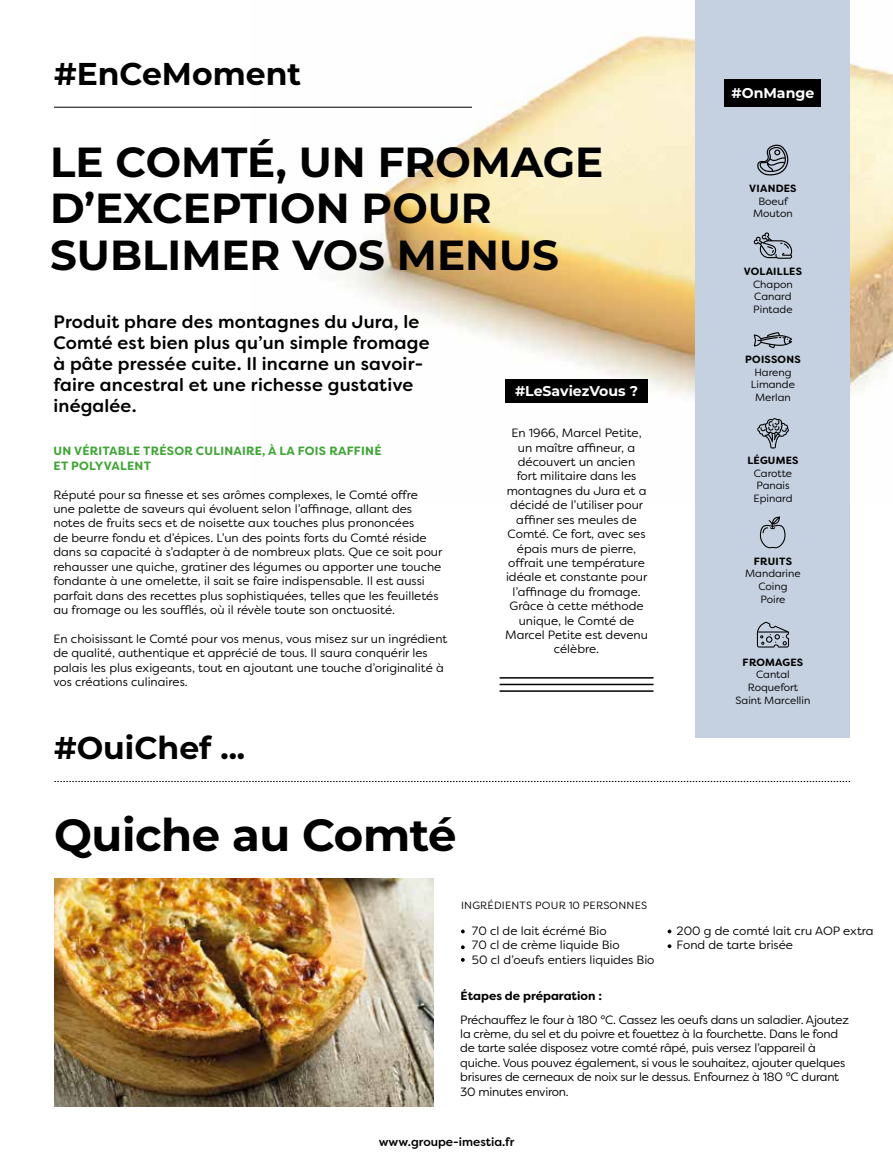
<style>
.page{position:relative;width:893px;height:1170px;background:#fff}
.page>*{position:absolute;margin:0;border:0;box-sizing:border-box;transform-origin:0 0}
.t1{font:700 45px "Montserrat";letter-spacing:-.01em;color:#000}
.t2{font:700 42px/46.5px "Montserrat";color:#000}
.t3{font:700 31.5px "Montserrat";color:#000}
.t4{font:500 18px/21px "Filson Soft";letter-spacing:.01em;color:#000}
.t5{font:700 14.1px "Montserrat";color:#fff}
.t6{font:12px/14.4px "Filson Soft";color:#000}
.t7{font:12px/14.4px "Filson Soft";letter-spacing:-.02em;color:#000}
.t8{font:700 12px/14.4px "Filson Soft";letter-spacing:.02em;color:#3fa535}
.t9{font:500 12px "Filson Soft";color:#000}
.t10{font:700 12px "Filson Soft";color:#000}
.t11{font:10.5px/12.6px "Filson Soft";color:#000;text-align:center}
.t12{font:700 10.5px "Filson Soft";letter-spacing:.02em;color:#000}
.t13{font:10.5px "Filson Soft";letter-spacing:.02em;color:#000}
</style>
<div class="page">
<img style="left:251px;top:0;width:642px;height:503px">
<hr style="left:54px;top:107px;width:418px;height:1px;background:#000">
<div style="left:505px;top:380px;width:143px;height:23px;background:#000"></div>
<hr style="left:500px;top:677px;width:153px;height:1px;background:#000">
<hr style="left:500px;top:683px;width:153px;height:2px;background:#000">
<hr style="left:500px;top:690px;width:153px;height:1px;background:#000">
<svg style="left:54px;top:781px;width:796px;height:1px"></svg>
<svg style="left:461px;top:929px;width:4px;height:4px"></svg>
<svg style="left:461px;top:945px;width:4px;height:4px"></svg>
<svg style="left:461px;top:958px;width:4px;height:3px"></svg>
<svg style="left:668px;top:929px;width:3px;height:4px"></svg>
<svg style="left:668px;top:944px;width:3px;height:4px"></svg>
<img style="left:54px;top:878px;width:380px;height:228px">
<div style="left:696px;top:0;width:154px;height:737px;background:#c5d0e0"></div>
<div style="left:725px;top:79px;width:96px;height:28px;background:#000"></div>
<svg style="left:757px;top:144px;width:32px;height:31px"></svg>
<svg style="left:757px;top:418px;width:32px;height:30px"></svg>
<svg style="left:760px;top:516px;width:25px;height:32px"></svg>
<svg style="left:754px;top:232px;width:38px;height:27px"></svg>
<svg style="left:754px;top:332px;width:38px;height:16px"></svg>
<svg style="left:757px;top:621px;width:32px;height:26px"></svg>
<h3 class="t3" style="left:54px;top:51px;width:249px">#EnCeMoment</h3>
<h2 class="t2" style="left:50px;top:136px;width:555px">LE COMTÉ, UN FROMAGE<br>D’EXCEPTION POUR<br>SUBLIMER VOS MENUS</h2>
<h3 class="t4" style="left:53px;top:311px;width:378px">Produit phare des montagnes du Jura, le Comté est bien plus qu’un simple fromage à pâte pressée cuite. Il incarne un savoir&shy;faire ancestral et une richesse gustative inégalée.</h3>
<p class="t8" style="left:54px;top:444px;width:330px">UN VÉRITABLE TRÉSOR CULINAIRE, À LA FOIS RAFFINÉ<br>ET POLYVALENT</p>
<p class="t6" style="left:53px;top:487px;width:390px">Réputé pour sa finesse et ses arômes complexes, le Comté offre une palette de saveurs qui évoluent selon l’affinage, allant des notes de fruits secs et de noisette aux touches plus prononcées<br>de beurre fondu et d’épices. L’un des points forts du Comté réside dans sa capacité à s’adapter à de nombreux plats. Que ce soit pour rehausser une quiche, gratiner des légumes ou apporter une touche fondante à une omelette, il sait se faire indispensable. Il est aussi parfait dans des recettes plus sophistiquées, telles que les feuilletés au fromage ou les soufflés, où il révèle toute son onctuosité.</p>
<p class="t6" style="left:53px;top:631px;width:395px">En choisissant le Comté pour vos menus, vous misez sur un ingrédient de qualité, authentique et apprécié de tous. Il saura conquérir les palais les plus exigeants, tout en ajoutant une touche d’originalité à vos créations culinaires.</p>
<h3 class="t3" style="left:54px;top:724px;width:193px">#OuiChef ...</h3>
<h1 class="t1" style="left:54px;top:802px;width:404px">Quiche au Comté</h1>
<p class="t5" style="left:515px;top:381px;width:125px">#LeSaviezVous ?</p>
<p class="t6" style="left:505px;top:426px;width:144px;text-align:center">En 1966, Marcel Petite, un maître affineur, a découvert un ancien<br>fort militaire dans les montagnes du Jura et a décidé de l’utiliser pour affiner ses meules de<br>Comté. Ce fort, avec ses épais murs de pierre, offrait une température idéale et constante pour l’affinage du fromage.<br>Grâce à cette méthode unique, le Comté de<br>Marcel Petite est devenu célèbre.</p>
<p class="t13" style="left:461px;top:898px;width:188px">INGRÉDIENTS POUR 10 PERSONNES</p>
<p class="t6" style="left:472px;top:923px;width:184px">70 cl de lait écrémé Bio<br>70 cl de crème liquide Bio<br>50 cl d’oeufs entiers liquides Bio</p>
<p class="t5" style="left:731px;top:83px;width:84px">#OnMange</p>
<p class="t12" style="left:749px;top:181px;width:49px">VIANDES</p>
<p class="t11" style="left:753px;top:195px;width:41px">Boeuf<br>Mouton</p>
<p class="t12" style="left:744px;top:264px;width:60px">VOLAILLES</p>
<p class="t11" style="left:753px;top:277px;width:41px;text-align:justify">Chapon Canard Pintade</p>
<p class="t12" style="left:745px;top:352px;width:57px">POISSONS</p>
<p class="t11" style="left:751px;top:366px;width:46px">Hareng<br>Limande<br>Merlan</p>
<p class="t12" style="left:747px;top:453px;width:53px">LÉGUMES</p>
<p class="t11" style="left:753px;top:466px;width:40px;text-align:left">Carotte<br>Panais<br>Epinard</p>
<p class="t12" style="left:754px;top:554px;width:40px">FRUITS</p>
<p class="t11" style="left:745px;top:567px;width:57px">Mandarine<br>Coing<br>Poire</p>
<p class="t12" style="left:743px;top:655px;width:62px">FROMAGES</p>
<p class="t11" style="left:736px;top:668px;width:76px">Cantal<br>Roquefort<br>Saint Marcellin</p>
<p class="t6" style="left:676px;top:923px;width:199px">200 g de comté lait cru AOP extra<br>Fond de tarte brisée</p>
<p class="t10" style="left:460px;top:988px;width:143px">Étapes de préparation :</p>
<p class="t7" style="left:460px;top:1011px;width:390px">Préchauffez le four à 180 °C. Cassez les oeufs dans un saladier. Ajoutez la crème, du sel et du poivre et fouettez à la fourchette. Dans le fond de tarte salée disposez votre comté râpé, puis versez l’appareil à quiche. Vous pouvez également, si vous le souhaitez, ajouter quelques brisures de cerneaux de noix sur le dessus. Enfournez à 180 °C durant 30 minutes environ.</p>
<p class="t9" style="left:379px;top:1133px;width:137px">www.groupe-imestia.fr</p>
</div>
